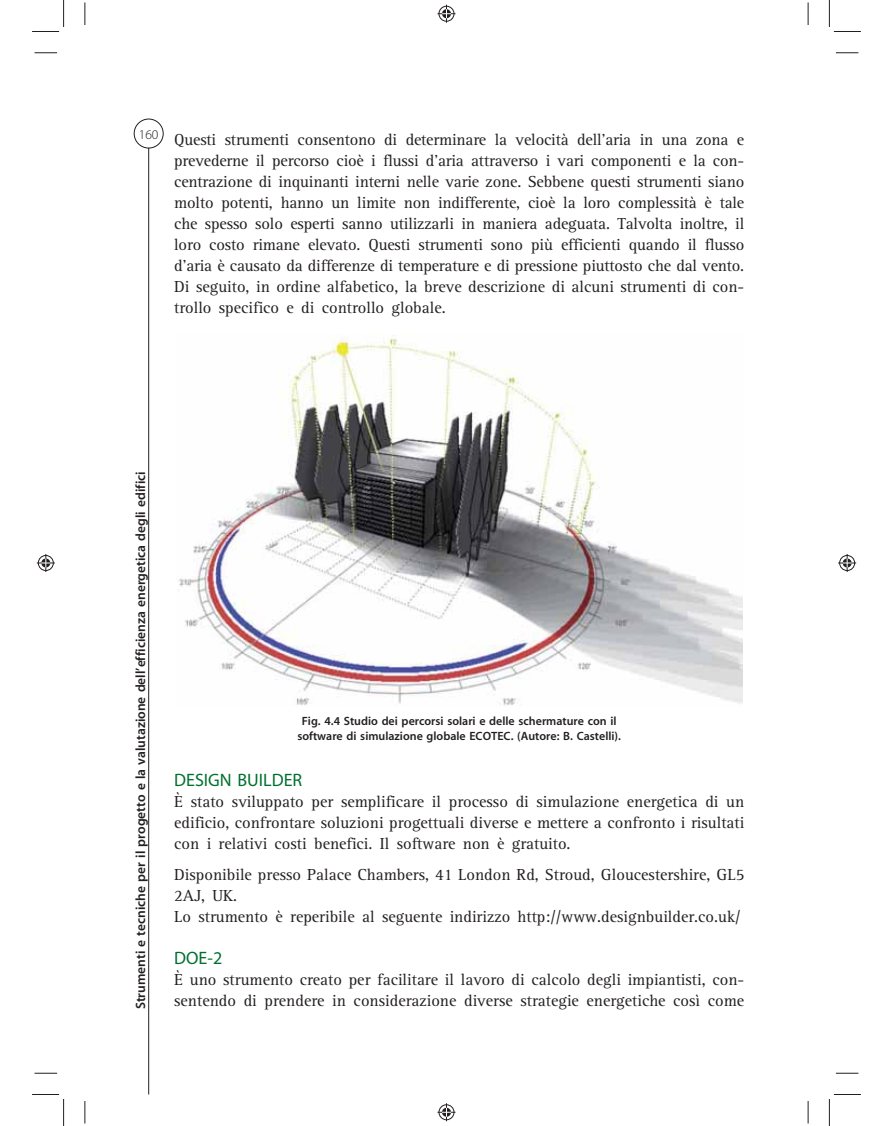
<style>
.page{position:relative;width:893px;height:1126px;background:#fff}
.page>*{position:absolute;margin:0;border:0;box-sizing:border-box;transform-origin:0 0}
.t1{font:18px "Myriad MM 400 600";color:#00702f}
.t2{font:16.5px/21px "Rotis Serif";color:#231f20;text-align:justify}
.t3{font:13.5px "Myriad MM 565 600";color:#231f20}
.t4{font:12px/15px "Myriad MM 565 600";color:#231f20;text-align:center}
</style>
<div class="page">
<hr style="left:148px;top:148px;width:1px;height:946px;background:#231f20">
<div style="left:134px;top:119px;width:29px;height:29px;border:1px solid #231f20;border-radius:50%"></div>
<img style="left:178px;top:336px;width:564px;height:370px">
<svg style="left:35px;top:53px;width:22px;height:1px"></svg>
<svg style="left:836px;top:53px;width:22px;height:1px"></svg>
<svg style="left:35px;top:1073px;width:22px;height:1px"></svg>
<svg style="left:835px;top:1073px;width:23px;height:1px"></svg>
<svg style="left:85px;top:2px;width:1px;height:23px"></svg>
<svg style="left:85px;top:1101px;width:1px;height:23px"></svg>
<svg style="left:807px;top:2px;width:1px;height:23px"></svg>
<svg style="left:807px;top:1101px;width:1px;height:23px"></svg>
<svg style="left:32px;top:0;width:32px;height:32px"></svg>
<svg style="left:32px;top:1094px;width:32px;height:32px"></svg>
<svg style="left:829px;top:0;width:31px;height:32px"></svg>
<svg style="left:829px;top:1094px;width:31px;height:32px"></svg>
<svg style="left:437px;top:5px;width:18px;height:18px"></svg>
<svg style="left:437px;top:1103px;width:18px;height:18px"></svg>
<svg style="left:37px;top:554px;width:18px;height:18px"></svg>
<svg style="left:838px;top:554px;width:18px;height:18px"></svg>
<p class="t2" style="left:174px;top:131px;width:571px;text-indent:-35px"><sup>160</sup> Questi strumenti consentono di determinare la velocità dell’aria in una zona e prevederne il percorso cioè i flussi d’aria attraverso i vari componenti e la con&shy;centrazione di inquinanti interni nelle varie zone. Sebbene questi strumenti siano molto potenti, hanno un limite non indifferente, cioè la loro complessità è tale che spesso solo esperti sanno utilizzarli in maniera adeguata. Talvolta inoltre, il loro costo rimane elevato. Questi strumenti sono più efficienti quando il flusso d’aria è causato da differenze di temperature e di pressione piuttosto che dal vento.<br>Di seguito, in ordine alfabetico, la breve descrizione di alcuni strumenti di con&shy;trollo specifico e di controllo globale.</p>
<p class="t3" style="left:136px;top:1009px;width:539px;rotate:-90deg">Strumenti e tecniche per il progetto e la valutazione dell’efficienza energetica degli edifici</p>
<p class="t4" style="left:297px;top:714px;width:325px">Fig. 4.4 Studio dei percorsi solari e delle schermature con il software di simulazione globale ECOTEC. (Autore: B. Castelli).</p>
<p class="t1" style="left:174px;top:773px;width:129px">DESIGN BUILDER</p>
<p class="t2" style="left:174px;top:792px;width:571px">È stato sviluppato per semplificare il processo di simulazione energetica di un edificio, confrontare soluzioni progettuali diverse e mettere a confronto i risultati con i relativi costi benefici. Il software non è gratuito.</p>
<p class="t2" style="left:174px;top:866px;width:571px;text-align:left">Disponibile presso Palace Chambers, 41 London Rd, Stroud, Gloucestershire, GL5<br>2AJ, UK.<br>Lo strumento è reperibile al seguente indirizzo http://www.designbuilder.co.uk/</p>
<p class="t1" style="left:174px;top:951px;width:49px">DOE-2</p>
<p class="t2" style="left:174px;top:971px;width:571px">È uno strumento creato per facilitare il lavoro di calcolo degli impiantisti, con&shy;sentendo di prendere in considerazione diverse strategie energetiche così come</p>
</div>
